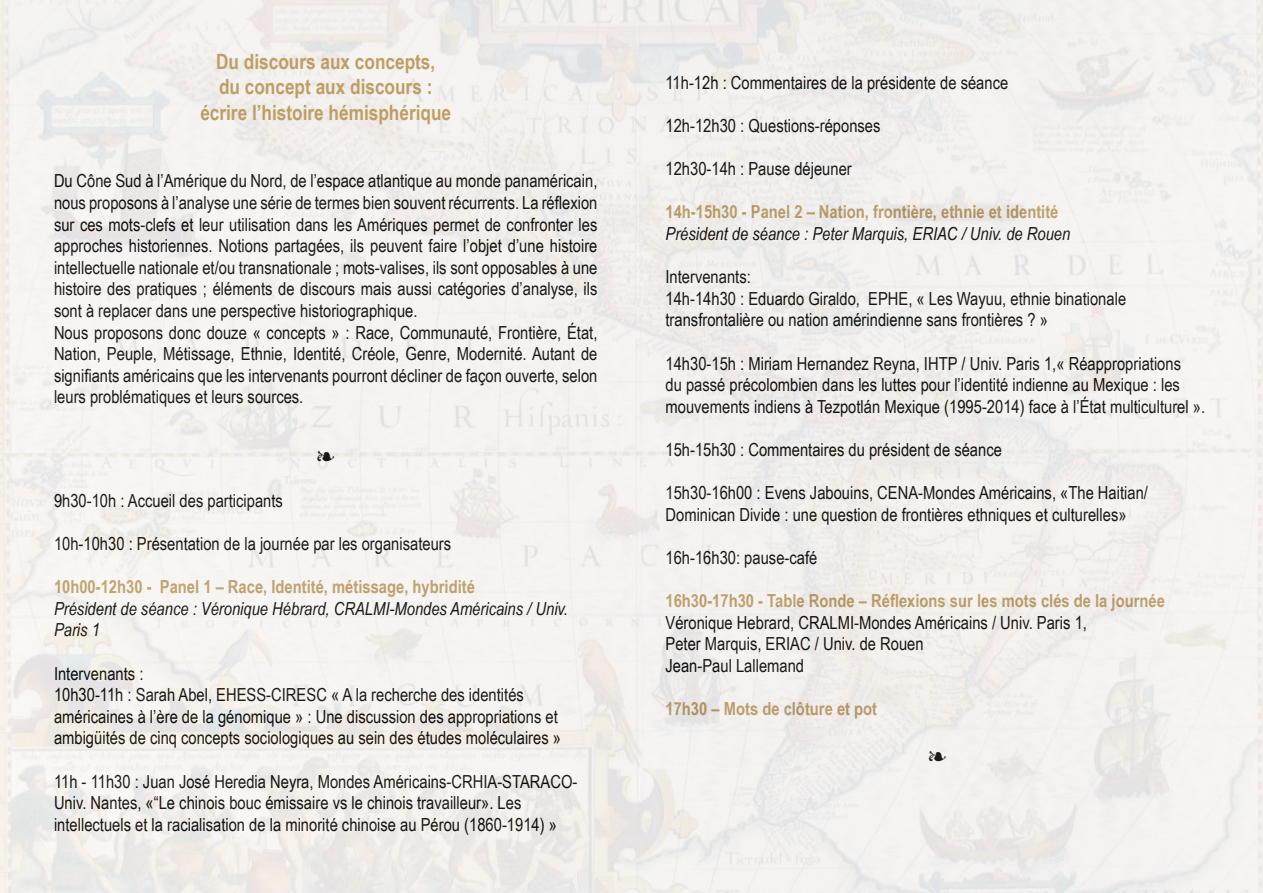
<style>
.page{position:relative;width:1263px;height:893px;background:#fff}
.page>*{position:absolute;margin:0;border:0;box-sizing:border-box;transform-origin:0 0}
.t1{font:700 21px/25.2px "Arial Narrow";color:#be9e65;text-align:center}
.t2{font:18px/21.6px "Arial Narrow";color:#000}
.t3{font:700 18px "Arial Narrow";color:#be9e65}
.t4{font:italic 18px/21.6px "Arial Narrow";color:#000}
</style>
<div class="page">
<svg style="left:317px;top:451px;width:17px;height:10px"></svg>
<svg style="left:929px;top:751px;width:17px;height:10px"></svg>
<p class="t1" style="left:200px;top:48px;width:252px">Du discours aux concepts,<br>du concept aux discours : écrire l’histoire hémisphérique</p>
<p class="t2" style="left:54px;top:170px;width:545px">Du Cône Sud à l’Amérique du Nord, de l’espace atlantique au monde panaméricain, nous proposons à l’analyse une série de termes bien souvent récurrents. La réflexion sur ces mots-clefs et leur utilisation dans les Amériques permet de confronter les approches historiennes. Notions partagées, ils peuvent faire l’objet d’une histoire intellectuelle nationale et/ou transnationale ; mots-valises, ils sont opposables à une histoire des pratiques ; éléments de discours mais aussi catégories d’analyse, ils sont à replacer dans une perspective historiographique.<br>Nous proposons donc douze « concepts » : Race, Communauté, Frontière, État, Nation, Peuple, Métissage, Ethnie, Identité, Créole, Genre, Modernité. Autant de signifiants américains que les intervenants pourront décliner de façon ouverte, selon leurs problématiques et leurs sources.</p>
<p class="t2" style="left:54px;top:489px;width:230px">9h30-10h : Accueil des participants</p>
<p class="t2" style="left:54px;top:532px;width:399px">10h-10h30 : Présentation de la journée par les organisateurs</p>
<p class="t3" style="left:54px;top:573px;width:422px">10h00-12h30 - Panel 1 – Race, Identité, métissage, hybridité</p>
<p class="t4" style="left:54px;top:597px;width:515px">Président de séance : Véronique Hébrard, CRALMI-Mondes Américains / Univ.<br>Paris 1</p>
<p class="t2" style="left:54px;top:662px;width:509px">Intervenants :<br>10h30-11h : Sarah Abel, EHESS-CIRESC « A la recherche des identités américaines à l’ère de la génomique » : Une discussion des appropriations et ambigüités de cinq concepts sociologiques au sein des études moléculaires »</p>
<p class="t2" style="left:54px;top:770px;width:525px">11h - 11h30 : Juan José Heredia Neyra, Mondes Américains-CRHIA-STARACO-<br>Univ. Nantes, «“Le chinois bouc émissaire vs le chinois travailleur». Les intellectuels et la racialisation de la minorité chinoise au Pérou (1860-1914) »</p>
<p class="t2" style="left:665px;top:71px;width:344px">11h-12h : Commentaires de la présidente de séance</p>
<p class="t2" style="left:665px;top:114px;width:216px">12h-12h30 : Questions-réponses</p>
<p class="t2" style="left:665px;top:157px;width:188px">12h30-14h : Pause déjeuner</p>
<p class="t3" style="left:665px;top:198px;width:394px">14h-15h30 - Panel 2 – Nation, frontière, ethnie et identité</p>
<p class="t4" style="left:665px;top:222px;width:406px">Président de séance : Peter Marquis, ERIAC / Univ. de Rouen</p>
<p class="t2" style="left:665px;top:265px;width:462px">Intervenants:<br>14h-14h30 : Eduardo Giraldo, EPHE, « Les Wayuu, ethnie binationale transfrontalière ou nation amérindienne sans frontières ? »</p>
<p class="t2" style="left:665px;top:352px;width:541px">14h30-15h : Miriam Hernandez Reyna, IHTP / Univ. Paris 1,« Réappropriations<br>du passé précolombien dans les luttes pour l’identité indienne au Mexique : les mouvements indiens à Tezpotlán Mexique (1995-2014) face à l’État multiculturel ».</p>
<p class="t2" style="left:665px;top:438px;width:338px">15h-15h30 : Commentaires du président de séance</p>
<p class="t2" style="left:665px;top:481px;width:484px">15h30-16h00 : Evens Jabouins, CENA-Mondes Américains, «The Haitian/<br>Dominican Divide : une question de frontières ethniques et culturelles»</p>
<p class="t2" style="left:665px;top:546px;width:153px">16h-16h30: pause-café</p>
<p class="t3" style="left:665px;top:587px;width:501px">16h30-17h30 - Table Ronde – Réflexions sur les mots clés de la journée</p>
<p class="t2" style="left:665px;top:611px;width:423px">Véronique Hebrard, CRALMI-Mondes Américains / Univ. Paris 1,<br>Peter Marquis, ERIAC / Univ. de Rouen<br>Jean-Paul Lallemand</p>
<p class="t3" style="left:665px;top:695px;width:213px">17h30 – Mots de clôture et pot</p>
</div>
